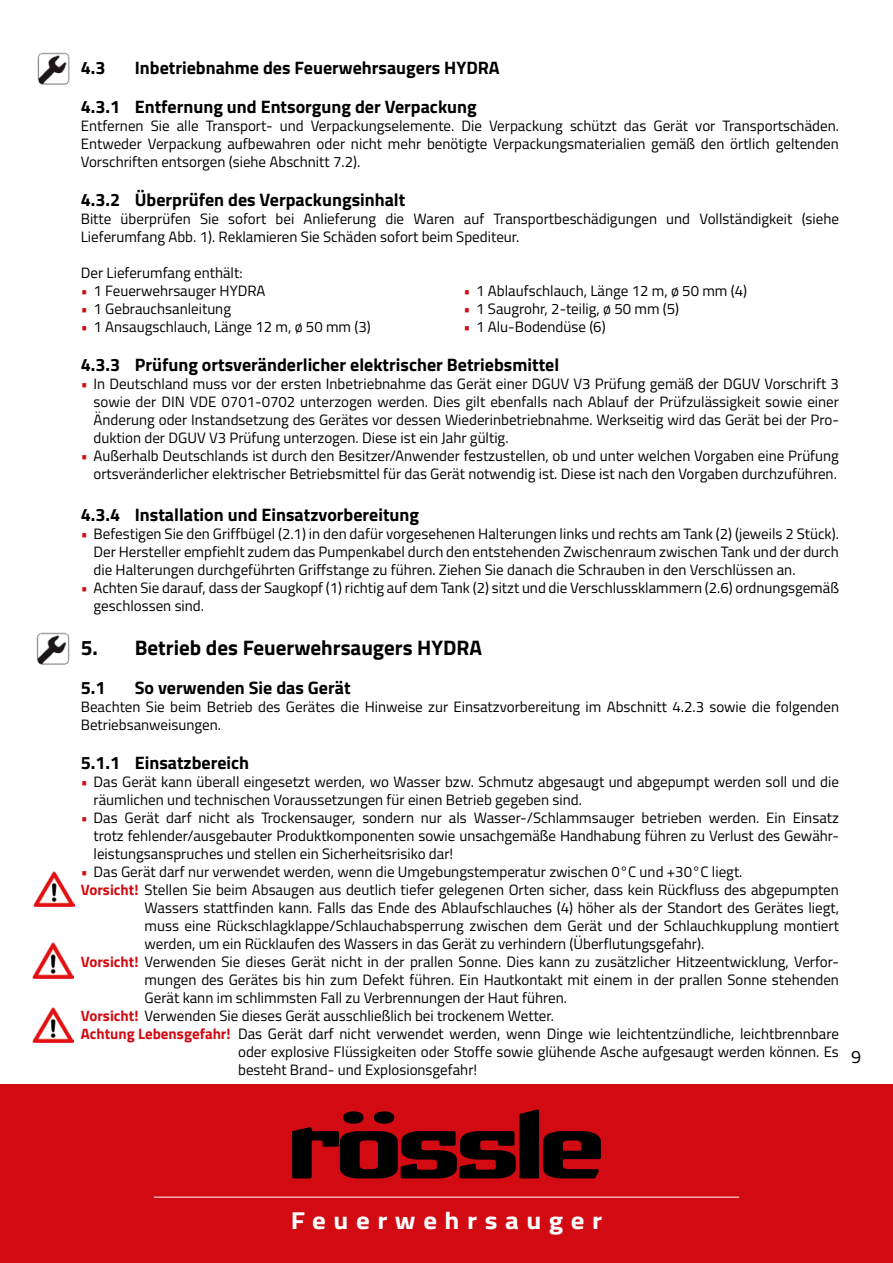
<style>
.page{position:relative;width:893px;height:1263px;background:#fff}
.page>*{position:absolute;margin:0;border:0;box-sizing:border-box;transform-origin:0 0}
.t1{font:700 24.6px "Titillium Web";letter-spacing:.28em;color:#fff;scale:1.1 1}
.t2{font:700 21px "Titillium Web";color:#000}
.t3{font:700 18px/39px "Titillium Web";color:#000}
.t4{font:18px "Titillium Web";color:#000}
.t5{font:15px/18px "Titillium Web";color:#000}
.s1{color:#d20a11}
.s2{font-weight:700;color:#d20a11}
</style>
<div class="page">
<img style="left:34px;top:871px;width:40px;height:36px">
<img style="left:32px;top:943px;width:41px;height:35px">
<img style="left:32px;top:1007px;width:41px;height:36px">
<img style="left:37px;top:52px;width:33px;height:33px">
<img style="left:36px;top:632px;width:34px;height:33px">
<div style="left:0;top:1084px;width:893px;height:179px;background:#d20a11"></div>
<hr style="left:154px;top:1197px;width:585px;height:1px;background:#fff">
<svg style="left:292px;top:1109px;width:309px;height:69px"></svg>
<p class="t3" style="left:81px;top:48px;width:420px;text-indent:54px">Inbetriebnahme des Feuerwehrsaugers HYDRA<br>4.3.1 Entfernung und Entsorgung der Verpackung</p>
<p class="t5" style="left:81px;top:116px;width:760px">Entfernen Sie alle Transport- und Verpackungselemente. Die Verpackung schützt das Gerät vor Transportschäden.<br>Entweder Verpackung aufbewahren oder nicht mehr benötigte Verpackungsmaterialien gemäß den örtlich geltenden<br>Vorschriften entsorgen (siehe Abschnitt 7.2).</p>
<p class="t3" style="left:81px;top:180px;width:326px">4.3.2 Überprüfen des Verpackungsinhalt</p>
<p class="t5" style="left:81px;top:209px;width:760px">Bitte überprüfen Sie sofort bei Anlieferung die Waren auf Transportbeschädigungen und Vollständigkeit (siehe<br>Lieferumfang Abb. 1). Reklamieren Sie Schäden sofort beim Spediteur.</p>
<p class="t5" style="left:81px;top:263px;width:163px">Der Lieferumfang enthält:</p>
<p class="t5" style="left:81px;top:281px;width:186px"><span class="s1">•</span> 1 Feuerwehrsauger HYDRA</p>
<p class="t5" style="left:463px;top:281px;width:285px"><span class="s1">•</span> 1 Ablaufschlauch, Länge 12 m, ø 50 mm (4)</p>
<p class="t5" style="left:81px;top:299px;width:152px"><span class="s1">•</span> 1 Gebrauchsanleitung</p>
<p class="t5" style="left:463px;top:299px;width:217px"><span class="s1">•</span> 1 Saugrohr, 2-teilig, ø 50 mm (5)</p>
<p class="t5" style="left:81px;top:317px;width:292px"><span class="s1">•</span> 1 Ansaugschlauch, Länge 12 m, ø 50 mm (3)</p>
<p class="t5" style="left:463px;top:317px;width:144px"><span class="s1">•</span> 1 Alu-Bodendüse (6)</p>
<p class="t3" style="left:81px;top:345px;width:480px">4.3.3 Prüfung ortsveränderlicher elektrischer Betriebsmittel</p>
<p class="t5" style="left:94px;top:374px;width:747px;text-align:justify;text-indent:-13px"><span class="s1">•</span> In Deutschland muss vor der ersten Inbetriebnahme das Gerät einer DGUV V3 Prüfung gemäß der DGUV Vorschrift 3 sowie der DIN VDE 0701-0702 unterzogen werden. Dies gilt ebenfalls nach Ablauf der Prüfzulässigkeit sowie einer Änderung oder Instandsetzung des Gerätes vor dessen Wiederinbetriebnahme. Werkseitig wird das Gerät bei der Pro&shy;duktion der DGUV V3 Prüfung unterzogen. Diese ist ein Jahr gültig.</p>
<p class="t5" style="left:81px;top:446px;width:760px;text-align:center"><span class="s1">•</span> Außerhalb Deutschlands ist durch den Besitzer/Anwender festzustellen, ob und unter welchen Vorgaben eine Prüfung ortsveränderlicher elektrischer Betriebsmittel für das Gerät notwendig ist. Diese ist nach den Vorgaben durchzuführen.</p>
<p class="t3" style="left:81px;top:495px;width:340px">4.3.4 Installation und Einsatzvorbereitung</p>
<p class="t5" style="left:94px;top:524px;width:747px;text-indent:-13px"><span class="s1">•</span> Befestigen Sie den Griffbügel (2.1) in den dafür vorgesehenen Halterungen links und rechts am Tank (2) (jeweils 2 Stück).<br>Der Hersteller empfiehlt zudem das Pumpenkabel durch den entstehenden Zwischenraum zwischen Tank und der durch die Halterungen durchgeführten Griffstange zu führen. Ziehen Sie danach die Schrauben in den Verschlüssen an.</p>
<p class="t5" style="left:94px;top:578px;width:747px;text-indent:-13px"><span class="s1">•</span> Achten Sie darauf, dass der Saugkopf (1) richtig auf dem Tank (2) sitzt und die Verschlussklammern (2.6) ordnungsgemäß geschlossen sind.</p>
<h2 class="t2" style="left:81px;top:631px;width:403px">5. Betrieb des Feuerwehrsaugers HYDRA</h2>
<p class="t3" style="left:81px;top:667px;width:26px">5.1</p>
<p class="t3" style="left:135px;top:667px;width:217px">So verwenden Sie das Gerät</p>
<p class="t5" style="left:81px;top:697px;width:760px">Beachten Sie beim Betrieb des Gerätes die Hinweise zur Einsatzvorbereitung im Abschnitt 4.2.3 sowie die folgenden<br>Betriebsanweisungen.</p>
<p class="t3" style="left:81px;top:742px;width:170px">5.1.1 Einsatzbereich</p>
<p class="t5" style="left:94px;top:772px;width:747px;text-indent:-13px"><span class="s1">•</span> Das Gerät kann überall eingesetzt werden, wo Wasser bzw. Schmutz abgesaugt und abgepumpt werden soll und die räumlichen und technischen Voraussetzungen für einen Betrieb gegeben sind.</p>
<p class="t5" style="left:94px;top:808px;width:747px;text-align:justify;text-indent:-13px"><span class="s1">•</span> Das Gerät darf nicht als Trockensauger, sondern nur als Wasser-/Schlammsauger betrieben werden. Ein Einsatz trotz fehlender/ausgebauter Produktkomponenten sowie unsachgemäße Handhabung führen zu Verlust des Gewähr&shy;leistungsanspruches und stellen ein Sicherheitsrisiko dar!</p>
<p class="t5" style="left:81px;top:862px;width:661px"><span class="s1">•</span> Das Gerät darf nur verwendet werden, wenn die Umgebungstemperatur zwischen 0°C und +30°C liegt.</p>
<p class="t5" style="left:81px;top:880px;width:760px"><span class="s2">Vorsicht!</span> Stellen Sie beim Absaugen aus deutlich tiefer gelegenen Orten sicher, dass kein Rückfluss des abgepumpten</p>
<p class="t5" style="left:145px;top:898px;width:696px">Wassers stattfinden kann. Falls das Ende des Ablaufschlauches (4) höher als der Standort des Gerätes liegt,</p>
<p class="t5" style="left:145px;top:916px;width:696px">muss eine Rückschlagklappe/Schlauchabsperrung zwischen dem Gerät und der Schlauchkupplung montiert</p>
<p class="t5" style="left:145px;top:934px;width:559px">werden, um ein Rücklaufen des Wassers in das Gerät zu verhindern (Überflutungsgefahr).</p>
<p class="t5" style="left:81px;top:952px;width:760px"><span class="s2">Vorsicht!</span> Verwenden Sie dieses Gerät nicht in der prallen Sonne. Dies kann zu zusätzlicher Hitzeentwicklung, Verfor-</p>
<p class="t5" style="left:145px;top:970px;width:696px">mungen des Gerätes bis hin zum Defekt führen. Ein Hautkontakt mit einem in der prallen Sonne stehenden</p>
<p class="t5" style="left:145px;top:988px;width:422px">Gerät kann im schlimmsten Fall zu Verbrennungen der Haut führen.</p>
<p class="t5" style="left:81px;top:1006px;width:473px"><span class="s2">Vorsicht!</span> Verwenden Sie dieses Gerät ausschließlich bei trockenem Wetter.</p>
<p class="t5" style="left:81px;top:1024px;width:760px"><span class="s2">Achtung Lebensgefahr!</span> Das Gerät darf nicht verwendet werden, wenn Dinge wie leichtentzündliche, leichtbrennbare</p>
<p class="t5" style="left:238px;top:1042px;width:602px">oder explosive Flüssigkeiten oder Stoffe sowie glühende Asche aufgesaugt werden können. Es</p>
<p class="t5" style="left:238px;top:1060px;width:241px">besteht Brand- und Explosionsgefahr!</p>
<p class="t3" style="left:81px;top:48px;width:26px">4.3</p>
<p class="t4" style="left:851px;top:1044px;width:12px">9</p>
<h1 class="t1" style="left:291px;top:1201px;width:285px">Feuerwehrsauger</h1>
</div>
